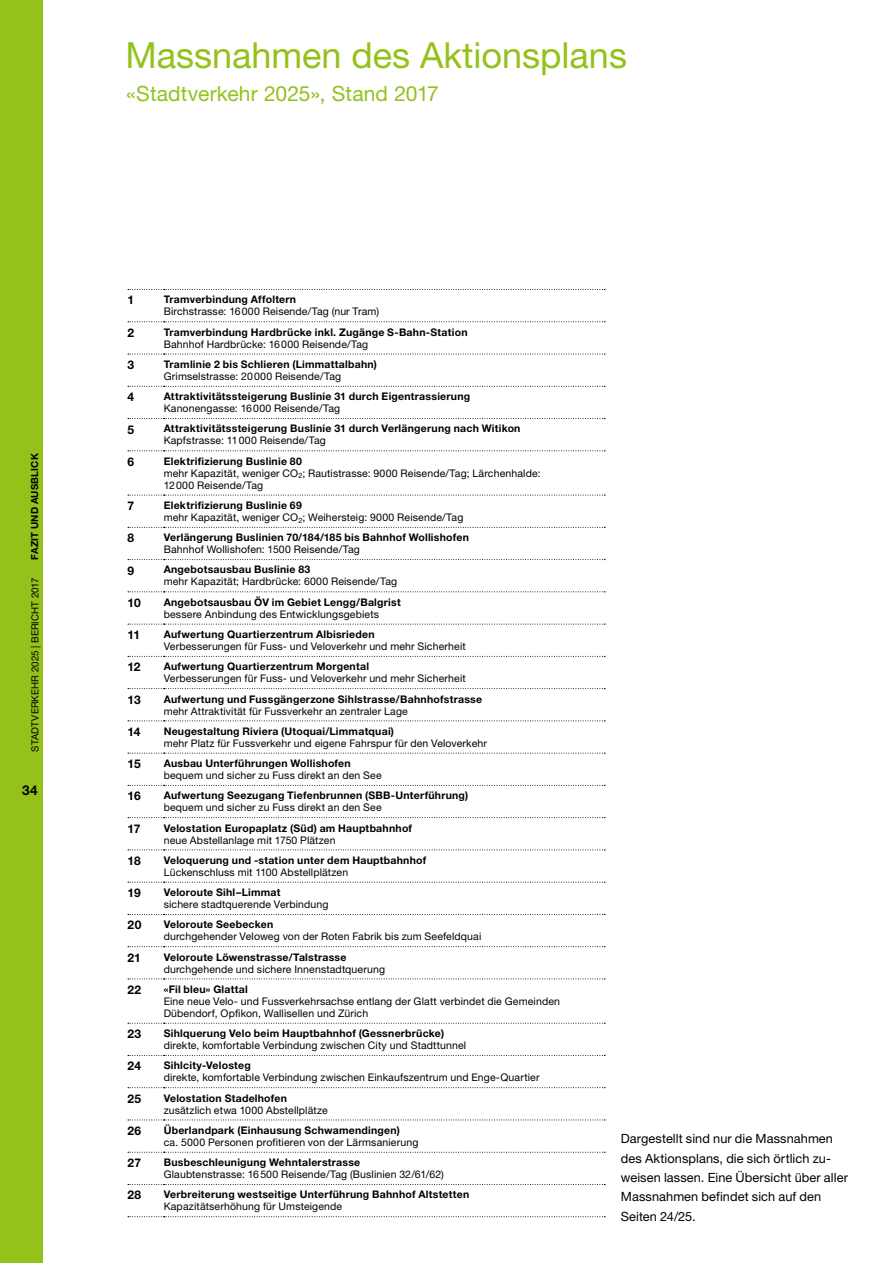
<style>
.page{position:relative;width:893px;height:1263px;background:#fff}
.page>*{position:absolute;margin:0;border:0;box-sizing:border-box;transform-origin:0 0}
.t1{font:36px "Helvetica Neue LT Std";color:#94c11a}
.t2{font:21px "Helvetica Neue LT Std";letter-spacing:.005em;color:#94c11a}
.t3{font:700 13.5px "Helvetica Neue LT Std";color:#000}
.t4{font:12.75px/19.4px "Helvetica Neue LT Std";letter-spacing:.005em;color:#000}
.t5{font:700 12px "Helvetica Neue LT Std";letter-spacing:-.01em;color:#000}
.t6{font:10.5px/12px "Helvetica Neue LT Std";letter-spacing:.015em;color:#000}
.t7{font:700 10.5px "Helvetica Neue LT Std";letter-spacing:.025em;color:#000}
.t8{font:9.75px "Helvetica Neue LT Std";letter-spacing:.01em;color:#000}
.t9{font:700 9.75px "Helvetica Neue LT Std";color:#000}
.s1{font-weight:700}
</style>
<div class="page">
<div style="left:0;top:0;width:43px;height:1263px;background:#94c11a"></div>
<svg style="left:128px;top:289px;width:477px;height:1px"></svg>
<svg style="left:128px;top:321px;width:477px;height:1px"></svg>
<svg style="left:128px;top:354px;width:477px;height:1px"></svg>
<svg style="left:128px;top:386px;width:477px;height:1px"></svg>
<svg style="left:128px;top:418px;width:477px;height:1px"></svg>
<svg style="left:128px;top:450px;width:477px;height:1px"></svg>
<svg style="left:128px;top:495px;width:477px;height:1px"></svg>
<svg style="left:128px;top:527px;width:477px;height:1px"></svg>
<svg style="left:128px;top:559px;width:477px;height:1px"></svg>
<svg style="left:128px;top:591px;width:477px;height:1px"></svg>
<svg style="left:128px;top:624px;width:477px;height:1px"></svg>
<svg style="left:128px;top:656px;width:477px;height:1px"></svg>
<svg style="left:128px;top:688px;width:477px;height:1px"></svg>
<svg style="left:128px;top:720px;width:477px;height:1px"></svg>
<svg style="left:128px;top:753px;width:477px;height:1px"></svg>
<svg style="left:128px;top:785px;width:477px;height:1px"></svg>
<svg style="left:128px;top:817px;width:477px;height:1px"></svg>
<svg style="left:128px;top:849px;width:477px;height:1px"></svg>
<svg style="left:128px;top:882px;width:477px;height:1px"></svg>
<svg style="left:128px;top:914px;width:477px;height:1px"></svg>
<svg style="left:128px;top:946px;width:477px;height:1px"></svg>
<svg style="left:128px;top:978px;width:477px;height:1px"></svg>
<svg style="left:128px;top:1023px;width:477px;height:1px"></svg>
<svg style="left:128px;top:1055px;width:477px;height:1px"></svg>
<svg style="left:128px;top:1087px;width:477px;height:1px"></svg>
<svg style="left:128px;top:1119px;width:477px;height:1px"></svg>
<svg style="left:128px;top:1152px;width:477px;height:1px"></svg>
<svg style="left:128px;top:1184px;width:477px;height:1px"></svg>
<svg style="left:128px;top:1216px;width:477px;height:1px"></svg>
<p class="t9" style="left:29px;top:560px;width:108px;rotate:-90deg">Fazit und Ausblick</p>
<p class="t8" style="left:29px;top:751px;width:176px;rotate:-90deg">STADTVERKEHR 2025 | BERICHT 2017</p>
<p class="t3" style="left:22px;top:782px;width:17px">34</p>
<h1 class="t1" style="left:125px;top:34px;width:503px">Massnahmen des Aktionsplans</h1>
<h2 class="t2" style="left:126px;top:81px;width:314px">«Stadtverkehr 2025», Stand 2017</h2>
<p class="t5" style="left:128px;top:293px;width:8px">1</p>
<p class="t7" style="left:164px;top:293px;width:134px">Tramverbindung Affoltern</p>
<p class="t6" style="left:164px;top:306px;width:217px">Birchstrasse: 16000 Reisende/Tag (nur Tram)</p>
<p class="t5" style="left:128px;top:325px;width:8px">2</p>
<p class="t7" style="left:164px;top:325px;width:305px">Tramverbindung Hardbrücke inkl. Zugänge S-Bahn-Station</p>
<p class="t6" style="left:164px;top:338px;width:206px">Bahnhof Hardbrücke: 16000 Reisende/Tag</p>
<p class="t5" style="left:128px;top:357px;width:8px">3</p>
<p class="t7" style="left:164px;top:358px;width:215px">Tramlinie 2 bis Schlieren (Limmattalbahn)</p>
<p class="t6" style="left:164px;top:370px;width:179px">Grimselstrasse: 20000 Reisende/Tag</p>
<p class="t5" style="left:128px;top:390px;width:8px">4</p>
<p class="t7" style="left:164px;top:390px;width:308px">Attraktivitätssteigerung Buslinie 31 durch Eigentrassierung</p>
<p class="t6" style="left:164px;top:402px;width:178px">Kanonengasse: 16000 Reisende/Tag</p>
<p class="t5" style="left:128px;top:422px;width:8px">5</p>
<p class="t7" style="left:164px;top:422px;width:358px">Attraktivitätssteigerung Buslinie 31 durch Verlängerung nach Witikon</p>
<p class="t6" style="left:164px;top:435px;width:164px">Kapfstrasse: 11000 Reisende/Tag</p>
<p class="t5" style="left:128px;top:454px;width:8px">6</p>
<p class="t6" style="left:164px;top:455px;width:378px"><span class="s1">Elektrifizierung Buslinie 80<br></span>mehr Kapazität, weniger CO<sub>2</sub>; Rautistrasse: 9000 Reisende/Tag; Lärchenhalde:<br>12000 Reisende/Tag</p>
<p class="t5" style="left:128px;top:498px;width:8px">7</p>
<p class="t6" style="left:164px;top:499px;width:301px"><span class="s1">Elektrifizierung Buslinie 69<br></span>mehr Kapazität, weniger CO<sub>2</sub>; Weihersteig: 9000 Reisende/Tag</p>
<p class="t5" style="left:128px;top:531px;width:8px">8</p>
<p class="t7" style="left:164px;top:531px;width:307px">Verlängerung Buslinien 70/184/185 bis Bahnhof Wollishofen</p>
<p class="t6" style="left:164px;top:543px;width:198px">Bahnhof Wollishofen: 1500 Reisende/Tag</p>
<p class="t5" style="left:128px;top:563px;width:8px">9</p>
<p class="t7" style="left:164px;top:563px;width:148px">Angebotsausbau Buslinie 83</p>
<p class="t6" style="left:164px;top:576px;width:235px">mehr Kapazität; Hardbrücke: 6000 Reisende/Tag</p>
<p class="t5" style="left:128px;top:595px;width:15px">10</p>
<p class="t7" style="left:164px;top:595px;width:238px">Angebotsausbau ÖV im Gebiet Lengg/Balgrist</p>
<p class="t6" style="left:164px;top:608px;width:217px">bessere Anbindung des Entwicklungsgebiets</p>
<p class="t5" style="left:128px;top:627px;width:14px">11</p>
<p class="t7" style="left:164px;top:628px;width:212px">Aufwertung Quartierzentrum Albisrieden</p>
<p class="t6" style="left:164px;top:640px;width:304px">Verbesserungen für Fuss- und Veloverkehr und mehr Sicherheit</p>
<p class="t5" style="left:128px;top:660px;width:15px">12</p>
<p class="t7" style="left:164px;top:660px;width:207px">Aufwertung Quartierzentrum Morgental</p>
<p class="t6" style="left:164px;top:672px;width:304px">Verbesserungen für Fuss- und Veloverkehr und mehr Sicherheit</p>
<p class="t5" style="left:128px;top:692px;width:15px">13</p>
<p class="t7" style="left:164px;top:692px;width:320px">Aufwertung und Fussgängerzone Sihlstrasse/Bahnhofstrasse</p>
<p class="t6" style="left:164px;top:705px;width:246px">mehr Attraktivität für Fussverkehr an zentraler Lage</p>
<p class="t5" style="left:128px;top:724px;width:14px">14</p>
<p class="t7" style="left:164px;top:724px;width:232px">Neugestaltung Riviera (Utoquai/Limmatquai)</p>
<p class="t6" style="left:164px;top:737px;width:325px">mehr Platz für Fussverkehr und eigene Fahrspur für den Veloverkehr</p>
<p class="t5" style="left:128px;top:756px;width:15px">15</p>
<p class="t7" style="left:164px;top:757px;width:189px">Ausbau Unterführungen Wollishofen</p>
<p class="t6" style="left:164px;top:769px;width:219px">bequem und sicher zu Fuss direkt an den See</p>
<p class="t5" style="left:128px;top:789px;width:15px">16</p>
<p class="t7" style="left:164px;top:789px;width:306px">Aufwertung Seezugang Tiefenbrunnen (SBB-Unterführung)</p>
<p class="t6" style="left:164px;top:801px;width:219px">bequem und sicher zu Fuss direkt an den See</p>
<p class="t5" style="left:128px;top:821px;width:14px">17</p>
<p class="t7" style="left:164px;top:821px;width:250px">Velostation Europaplatz (Süd) am Hauptbahnhof</p>
<p class="t6" style="left:164px;top:834px;width:173px">neue Abstellanlage mit 1750 Plätzen</p>
<p class="t5" style="left:128px;top:853px;width:15px">18</p>
<p class="t7" style="left:164px;top:853px;width:264px">Veloquerung und -station unter dem Hauptbahnhof</p>
<p class="t6" style="left:164px;top:866px;width:186px">Lückenschluss mit 1100 Abstellplätzen</p>
<p class="t5" style="left:128px;top:885px;width:15px">19</p>
<p class="t7" style="left:164px;top:886px;width:118px">Veloroute Sihl –Limmat</p>
<p class="t6" style="left:164px;top:898px;width:166px">sichere stadtquerende Verbindung</p>
<p class="t5" style="left:128px;top:918px;width:15px">20</p>
<p class="t7" style="left:164px;top:918px;width:111px">Veloroute Seebecken</p>
<p class="t6" style="left:164px;top:930px;width:319px">durchgehender Veloweg von der Roten Fabrik bis zum Seefeldquai</p>
<p class="t5" style="left:128px;top:950px;width:15px">21</p>
<p class="t7" style="left:164px;top:950px;width:184px">Veloroute Löwenstrasse/Talstrasse</p>
<p class="t6" style="left:164px;top:963px;width:223px">durchgehende und sichere Innenstadtquerung</p>
<p class="t5" style="left:128px;top:982px;width:15px">22</p>
<p class="t7" style="left:164px;top:982px;width:86px">«Fil bleu» Glattal</p>
<p class="t6" style="left:164px;top:995px;width:398px">Eine neue Velo- und Fussverkehrsachse entlang der Glatt verbindet die Gemeinden<br>Dübendorf, Opfikon, Wallisellen und Zürich</p>
<p class="t5" style="left:128px;top:1026px;width:15px">23</p>
<p class="t7" style="left:164px;top:1027px;width:282px">Sihlquerung Velo beim Hauptbahnhof (Gessnerbrücke)</p>
<p class="t6" style="left:164px;top:1039px;width:304px">direkte, komfortable Verbindung zwischen City und Stadttunnel</p>
<p class="t5" style="left:128px;top:1059px;width:15px">24</p>
<p class="t7" style="left:164px;top:1059px;width:89px">Sihlcity-Velosteg</p>
<p class="t6" style="left:164px;top:1071px;width:377px">direkte, komfortable Verbindung zwischen Einkaufszentrum und Enge-Quartier</p>
<p class="t5" style="left:128px;top:1091px;width:15px">25</p>
<p class="t7" style="left:164px;top:1091px;width:125px">Velostation Stadelhofen</p>
<p class="t6" style="left:164px;top:1104px;width:165px">zusätzlich etwa 1000 Abstellplätze</p>
<p class="t5" style="left:128px;top:1123px;width:15px">26</p>
<p class="t7" style="left:164px;top:1123px;width:238px">Überlandpark (Einhausung Schwamendingen)</p>
<p class="t6" style="left:164px;top:1136px;width:256px">ca. 5000 Personen profitieren von der Lärmsanierung</p>
<p class="t5" style="left:128px;top:1155px;width:15px">27</p>
<p class="t7" style="left:164px;top:1156px;width:198px">Busbeschleunigung Wehntalerstrasse</p>
<p class="t6" style="left:164px;top:1168px;width:282px">Glaubtenstrasse: 16500 Reisende/Tag (Buslinien 32/61/62)</p>
<p class="t5" style="left:128px;top:1188px;width:15px">28</p>
<p class="t7" style="left:164px;top:1188px;width:307px">Verbreiterung westseitige Unterführung Bahnhof Altstetten</p>
<p class="t6" style="left:164px;top:1200px;width:180px">Kapazitätserhöhung für Umsteigende</p>
<p class="t4" style="left:621px;top:1129px;width:229px">Dargestellt sind nur die Massnahmen des Aktionsplans, die sich örtlich zu&shy;weisen lassen. Eine Übersicht über aller<br>Massnahmen befindet sich auf den<br>Seiten 24/25.</p>
</div>
